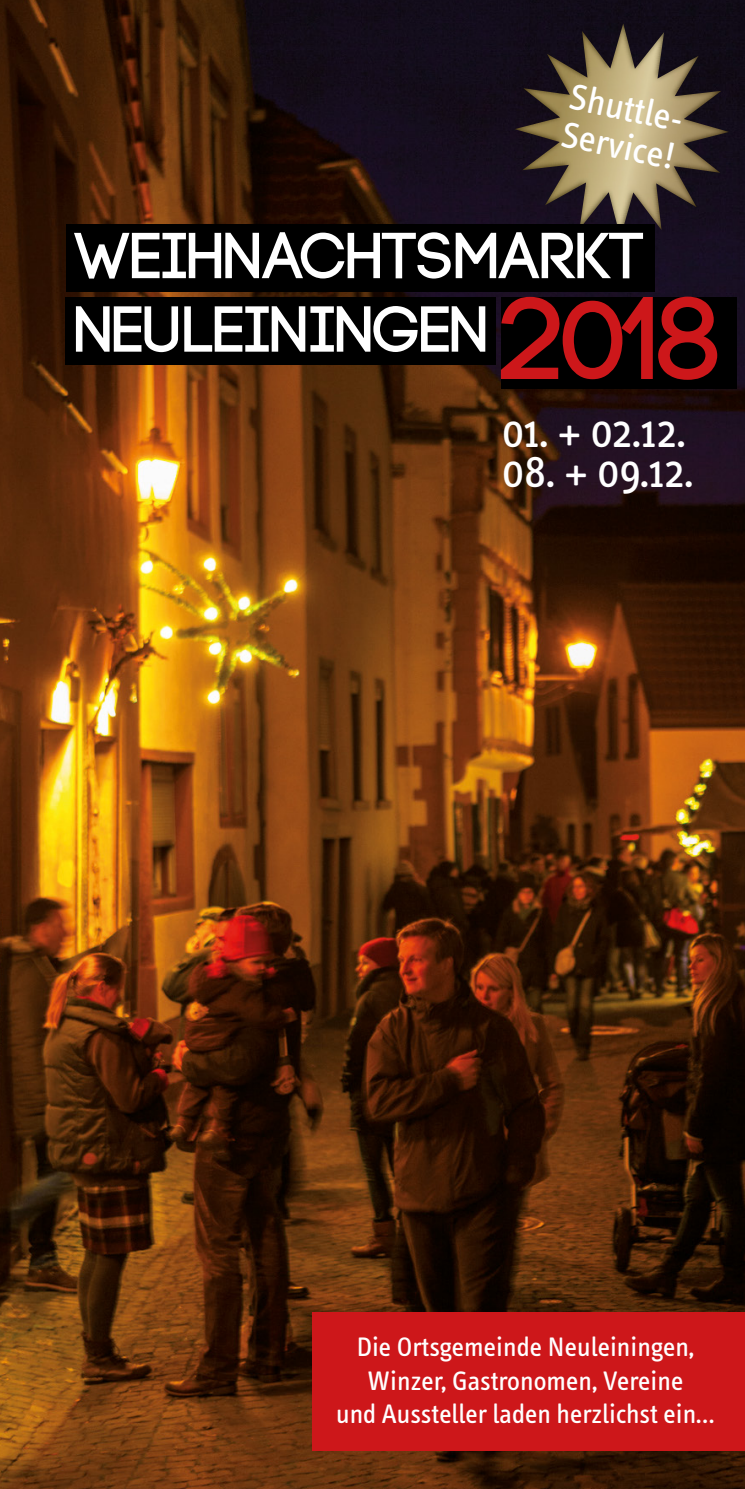
<style>
.page{position:relative;width:745px;height:1489px;background:#fff}
.page>*{position:absolute;margin:0;border:0;box-sizing:border-box;transform-origin:0 0}
.t1{font:116.5px "Code Pro Demo";color:#cd171a}
.t2{font:64.75px/73.5px "Code Pro Demo";color:#fff}
.t3{font:46px "Info Text";color:#fff}
.t4{font:37.75px/38.5px "Info Text";color:#fff}
.t5{font:27.5px/33.5px "Info Text";color:#fff;text-align:center}
</style>
<div class="page">
<img style="left:0;top:0;width:744px;height:1488px">
<div style="left:312px;top:1311px;width:432px;height:139px;background:#cd171a"></div>
<img style="left:514px;top:23px;width:214px;height:215px">
<div style="left:500px;top:297px;width:235px;height:92px;background:#000"></div>
<div style="left:67px;top:224px;width:587px;height:67px;background:#000"></div>
<div style="left:66px;top:297px;width:429px;height:68px;background:#000"></div>
<h3 class="t4" style="left:573px;top:77px;width:124px;rotate:12deg">Shuttle-<br>Service!</h3>
<h2 class="t2" style="left:75px;top:221px;width:571px">WEIHNACHTSMARKT<br>NEULEININGEN</h2>
<h1 class="t1" style="left:500px;top:280px;width:221px">2018</h1>
<h3 class="t3" style="left:502px;top:406px;width:184px">01. + 02.12.</h3>
<h3 class="t3" style="left:502px;top:446px;width:192px">08. + 09.12.</h3>
<p class="t5" style="left:336px;top:1330px;width:379px">Die Ortsgemeinde Neuleiningen,<br>Winzer, Gastronomen, Vereine<br>und Aussteller laden herzlichst ein…</p>
</div>
